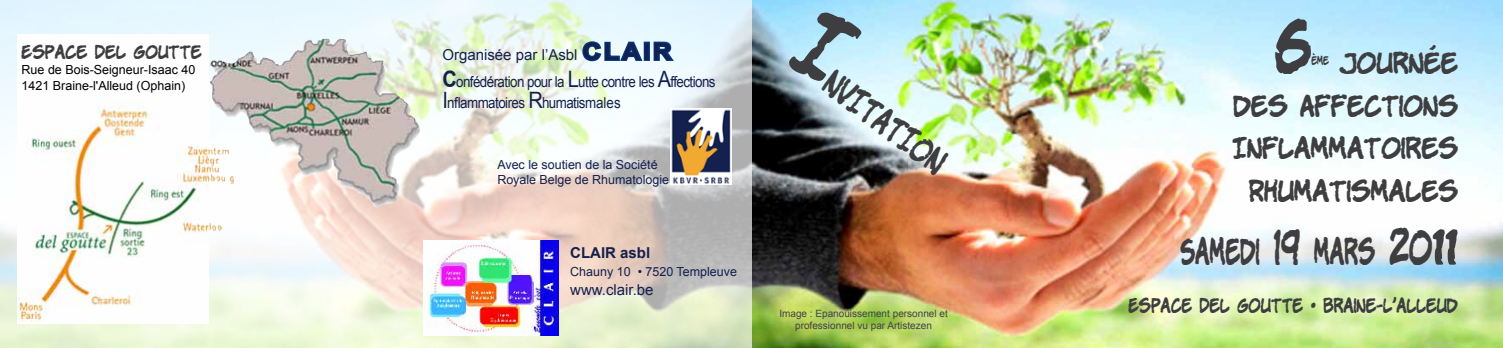
<style>
.page{position:relative;width:1503px;height:348px;background:#fff}
.page>*{position:absolute;margin:0;border:0;box-sizing:border-box;transform-origin:0 0}
.t1{font:70px "Komika Parch";color:#3e3d40;scale:.83 1}
.t2{font:34px "Komika Parch";color:#3e3d40;scale:.81 1}
.t3{font:33.75px "Komika Parch";color:#3e3d40;scale:.71 1}
.t4{font:27.5px/42.5px "Komika Parch";color:#3e3d40;text-align:right}
.t5{font:18.75px "Komika Parch";color:#3e3d40;scale:.91 1}
.t6{font:17.5px "Komika Parch";color:#3e3d40}
.t7{font:15px/27px "Arial";letter-spacing:-.04em;color:#14214e}
.t8{font:15px "Arial";letter-spacing:-.04em;color:#14214e;scale:.89 1}
.t9{font:15px "Arial";color:#14214e}
.t10{font:700 15px "Arial";color:#14214e}
.t11{font:12.5px/15px "Arial";color:#14214e}
.t12{font:12.5px/15px "Arial";color:#000}
.t13{font:11.25px "Komika Parch";color:#3e3d40;scale:.83 1}
.t14{font:10px/12px "Arial";color:#434345;text-align:center}
.s1{font-weight:700;font-size:23.38px}
.s2{font-weight:700;font-size:22.5px}
.s3{font-size:22.5px}
.s4{font-size:45px}
</style>
<div class="page">
<img style="left:0;top:0;width:1502px;height:347px">
<img style="left:18px;top:35px;width:190px;height:288px">
<img style="left:208px;top:39px;width:212px;height:168px">
<img style="left:424px;top:240px;width:134px;height:95px">
<svg style="left:581px;top:40px;width:63px;height:23px"></svg>
<div style="left:643px;top:42px;width:7px;height:19px;border:2px solid #003882"></div>
<svg style="left:652px;top:40px;width:24px;height:23px"></svg>
<img style="left:671px;top:108px;width:60px;height:76px">
<svg style="left:784px;top:5px;width:78px;height:84px;background:#bae7fa"></svg>
<h3 class="t6" style="left:22px;top:40px;width:182px">ESPACE DEL GOUTTE</h3>
<p class="t12" style="left:22px;top:63px;width:175px">Rue de Bois-Seigneur-Isaac 40<br>1421 Braine-l'Alleud (Ophain)</p>
<p class="t7" style="left:442px;top:41px;width:275px">Organisée par l’Asbl <span class="s1">CLAIR<br></span><span class="s2">C</span>onfédération pour la <span class="s3">L</span>utte contre les <span class="s3">A</span>ffections</p>
<p class="t8" style="left:442px;top:92px;width:202px"><span class="s3">I</span>nflammatoires <span class="s3">R</span>humatismales</p>
<p class="t11" style="left:497px;top:156px;width:173px">Avec le soutien de la Société<br>Royale Belge de Rhumatologie</p>
<p class="t10" style="left:570px;top:243px;width:82px">CLAIR asbl</p>
<p class="t11" style="left:570px;top:264px;width:168px">Chauny 10 • 7520 Templeuve</p>
<p class="t9" style="left:570px;top:279px;width:85px">www.clair.be</p>
<h2 class="t2" style="left:843px;top:59px;width:178px;rotate:37deg">NVITATION</h2>
<p class="t14" style="left:779px;top:307px;width:170px">Image : Epanouissement personnel et professionnel vu par Artistezen</p>
<h1 class="t1" style="left:1274px;top:-5px;width:46px">6</h1>
<h3 class="t4" style="left:1232px;top:40px;width:227px">JOURNÉE<br>DES AFFECTIONS<br>INFLAMMATOIRES<br>RHUMATISMALES</h3>
<p class="t13" style="left:1311px;top:52px;width:23px">ÈME</p>
<h3 class="t3" style="left:1180px;top:226px;width:392px">SAMEDI <span class="s4">19</span> MARS <span class="s4">2011</span></h3>
<h3 class="t5" style="left:1128px;top:291px;width:364px">ESPACE DEL GOUTTE • BRAINE-L’ALLEUD</h3>
</div>
